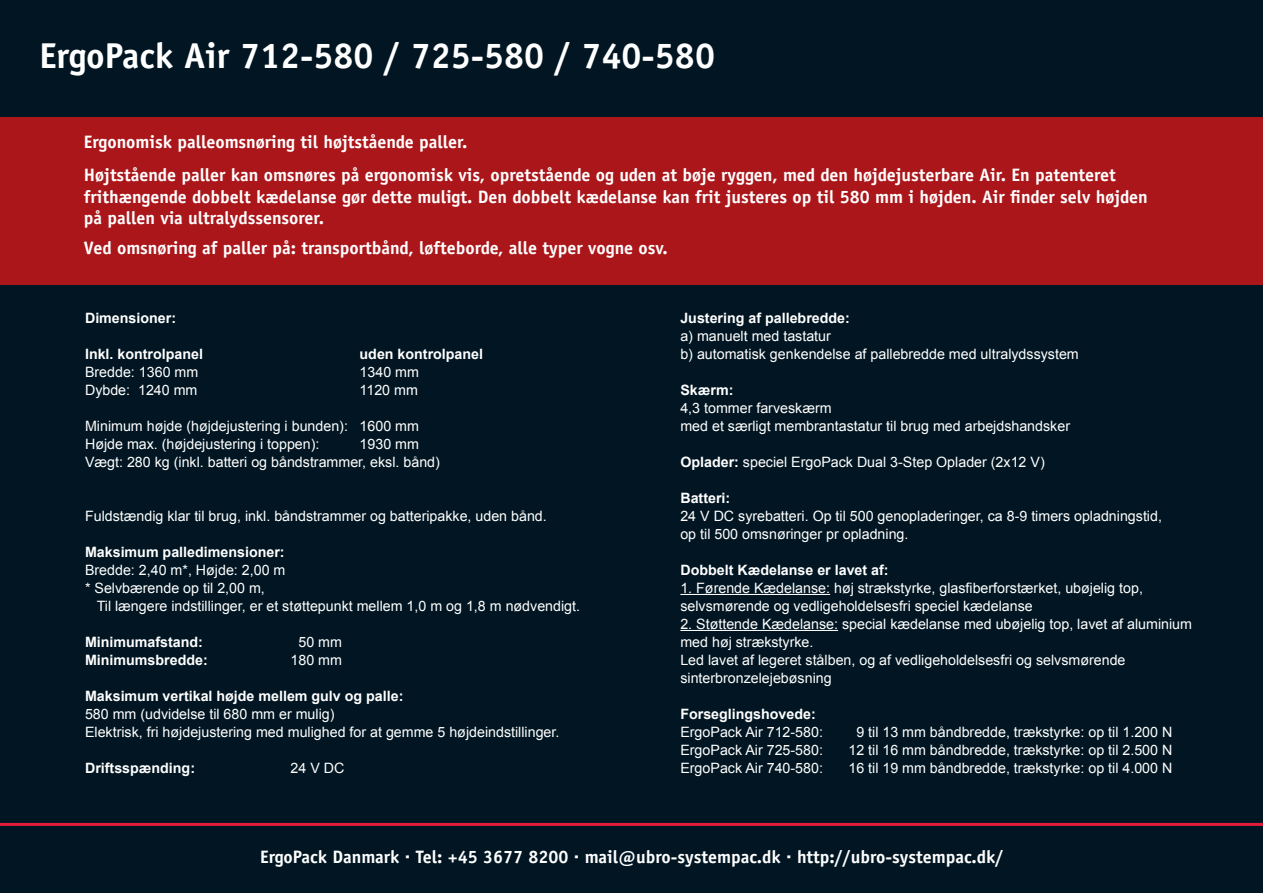
<style>
.page{position:relative;width:1263px;height:893px;background:#011622}
.page>*{position:absolute;margin:0;border:0;box-sizing:border-box;transform-origin:0 0}
.t1{font:700 36px "Officina Sans LT";color:#fff}
.t2{font:700 18px "Officina Sans LT";color:#fff}
.t3{font:14.25px "Arial";color:#fff}
.t4{font:700 14.25px "Arial";color:#fff}
.s1{font-weight:700}
.s2{font-family:"Lithos Pro";font-weight:900}
</style>
<div class="page">
<div style="left:0;top:118px;width:1263px;height:167px;background:#ab161a"></div>
<hr style="left:680px;top:594px;width:150px;height:1px;background:#fff">
<hr style="left:680px;top:630px;width:158px;height:1px;background:#fff">
<hr style="left:0;top:823px;width:1263px;height:3px;background:#e41c3b">
<p class="t1" style="left:39px;top:33px;width:677px">ErgoPack Air 712-580 / 725-580 / 740-580</p>
<p class="t2" style="left:84px;top:131px;width:385px">Ergonomisk palleomsnøring til højtstående paller.</p>
<p class="t2" style="left:84px;top:164px;width:1033px">Højtstående paller kan omsnøres på ergonomisk vis, opretstående og uden at bøje ryggen, med den højdejusterbare Air. En patenteret</p>
<p class="t2" style="left:84px;top:185px;width:1065px">frithængende dobbelt kædelanse gør dette muligt. Den dobbelt kædelanse kan frit justeres op til 580 mm i højden. Air finder selv højden</p>
<p class="t2" style="left:84px;top:207px;width:241px">på pallen via ultralydssensorer.</p>
<p class="t2" style="left:84px;top:237px;width:585px">Ved omsnøring af paller på: transportbånd, løfteborde, alle typer vogne osv.</p>
<p class="t4" style="left:85px;top:308px;width:93px">Dimensioner:</p>
<p class="t4" style="left:85px;top:344px;width:119px">Inkl. kontrolpanel</p>
<p class="t4" style="left:360px;top:344px;width:125px">uden kontrolpanel</p>
<p class="t3" style="left:85px;top:363px;width:115px">Bredde: 1360 mm</p>
<p class="t3" style="left:360px;top:363px;width:61px">1340 mm</p>
<p class="t3" style="left:85px;top:381px;width:114px">Dybde: 1240 mm</p>
<p class="t3" style="left:360px;top:381px;width:60px">1120 mm</p>
<p class="t3" style="left:85px;top:417px;width:335px">Minimum højde (højdejustering i bunden): 1600 mm</p>
<p class="t3" style="left:85px;top:435px;width:236px">Højde max. (højdejustering i toppen):</p>
<p class="t3" style="left:360px;top:435px;width:61px">1930 mm</p>
<p class="t3" style="left:85px;top:453px;width:356px">Vægt: 280 kg (inkl. batteri og båndstrammer, eksl. bånd)</p>
<p class="t3" style="left:85px;top:507px;width:463px">Fuldstændig klar til brug, inkl. båndstrammer og batteripakke, uden bånd.</p>
<p class="t4" style="left:85px;top:542px;width:201px">Maksimum palledimensioner:</p>
<p class="t3" style="left:85px;top:561px;width:202px">Bredde: 2,40 m*, Højde: 2,00 m</p>
<p class="t3" style="left:85px;top:579px;width:181px">* Selvbærende op til 2,00 m,</p>
<p class="t3" style="left:97px;top:597px;width:485px">Til længere indstillinger, er et støttepunkt mellem 1,0 m og 1,8 m nødvendigt.</p>
<p class="t4" style="left:85px;top:632px;width:119px">Minimumafstand:</p>
<p class="t3" style="left:298px;top:633px;width:45px">50 mm</p>
<p class="t4" style="left:85px;top:650px;width:124px">Minimumsbredde:</p>
<p class="t3" style="left:291px;top:651px;width:53px">180 mm</p>
<p class="t4" style="left:85px;top:686px;width:320px">Maksimum vertikal højde mellem gulv og palle:</p>
<p class="t3" style="left:85px;top:705px;width:251px">580 mm (udvidelse til 680 mm er mulig)</p>
<p class="t3" style="left:85px;top:723px;width:476px">Elektrisk, fri højdejustering med mulighed for at gemme 5 højdeindstillinger.</p>
<p class="t4" style="left:85px;top:758px;width:112px">Driftsspænding:</p>
<p class="t3" style="left:291px;top:759px;width:55px">24 V DC</p>
<p class="t4" style="left:680px;top:308px;width:171px">Justering af pallebredde:</p>
<p class="t3" style="left:680px;top:327px;width:152px">a) manuelt med tastatur</p>
<p class="t3" style="left:680px;top:345px;width:400px">b) automatisk genkendelse af pallebredde med ultralydssystem</p>
<p class="t4" style="left:680px;top:380px;width:55px">Skærm:</p>
<p class="t3" style="left:680px;top:399px;width:153px">4,3 tommer farveskærm</p>
<p class="t3" style="left:680px;top:417px;width:391px">med et særligt membrantastatur til brug med arbejdshandsker</p>
<p class="t3" style="left:680px;top:453px;width:366px"><span class="s1">Oplader:</span> speciel ErgoPack Dual 3-Step Oplader (2x12 V)</p>
<p class="t4" style="left:680px;top:488px;width:51px">Batteri:</p>
<p class="t3" style="left:680px;top:507px;width:483px">24 V DC syrebatteri. Op til 500 genopladeringer, ca 8-9 timers opladningstid,</p>
<p class="t3" style="left:680px;top:525px;width:230px">op til 500 omsnøringer pr opladning.</p>
<p class="t4" style="left:680px;top:560px;width:210px">Dobbelt Kædelanse er lavet af:</p>
<p class="t3" style="left:680px;top:579px;width:464px">1. Førende Kædelanse: høj strækstyrke, glasfiberforstærket, ubøjelig top,</p>
<p class="t3" style="left:680px;top:597px;width:354px">selvsmørende og vedligeholdelsesfri speciel kædelanse</p>
<p class="t3" style="left:680px;top:615px;width:513px">2. Støttende Kædelanse: special kædelanse med ubøjelig top, lavet af aluminium</p>
<p class="t3" style="left:680px;top:633px;width:135px">med høj strækstyrke.</p>
<p class="t3" style="left:680px;top:651px;width:447px">Led lavet af legeret stålben, og af vedligeholdelsesfri og selvsmørende</p>
<p class="t3" style="left:680px;top:669px;width:153px">sinterbronzelejebøsning</p>
<p class="t4" style="left:680px;top:704px;width:137px">Forseglingshovede:</p>
<p class="t3" style="left:680px;top:723px;width:144px">ErgoPack Air 712-580:</p>
<p class="t3" style="left:856px;top:723px;width:318px">9 til 13 mm båndbredde, trækstyrke: op til 1.200 N</p>
<p class="t3" style="left:680px;top:741px;width:144px">ErgoPack Air 725-580:</p>
<p class="t3" style="left:848px;top:741px;width:325px">12 til 16 mm båndbredde, trækstyrke: op til 2.500 N</p>
<p class="t3" style="left:680px;top:759px;width:144px">ErgoPack Air 740-580:</p>
<p class="t3" style="left:848px;top:759px;width:325px">16 til 19 mm båndbredde, trækstyrke: op til 4.000 N</p>
<p class="t2" style="left:260px;top:845px;width:745px">ErgoPack Danmark <span class="s2">·</span> Tel: +45 3677 8200 <span class="s2">·</span> mail@ubro-systempac.dk <span class="s2">·</span> http://ubro-systempac.dk/</p>
</div>
